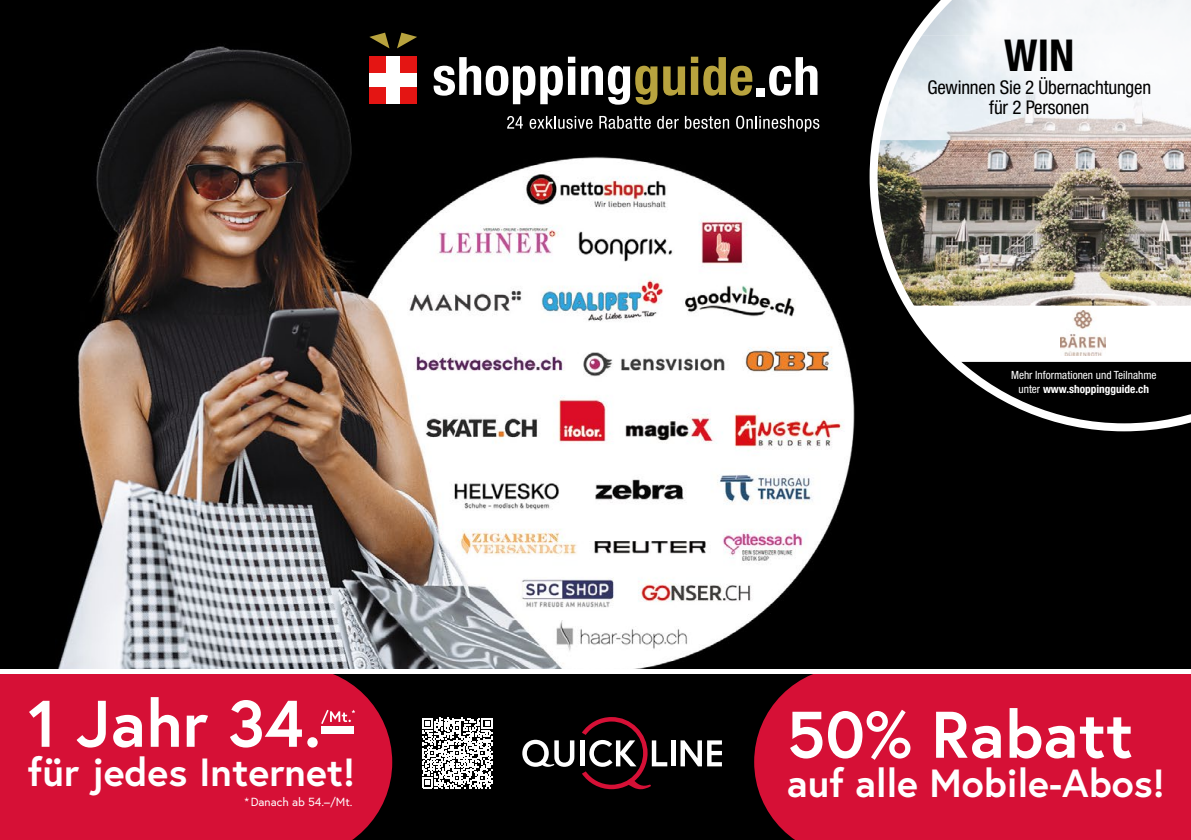
<style>
.page{position:relative;width:1191px;height:840px;background:#fff}
.page>*{position:absolute;margin:0;border:0;box-sizing:border-box;transform-origin:0 0}
.t1{font:700 65.6px "Europa";color:#fff}
.t2{font:700 condensed 44px "Helvetica Neue LT Pro";color:#000}
.t3{font:700 39.2px "Europa";color:#fff}
.t4{font:condensed 19px/20px "Helvetica Neue LT Pro";letter-spacing:-.01em;color:#000;text-align:center}
.t5{font:11.8px "Europa";color:#fff}
.t6{font:condensed 11.2px/13.6px "Helvetica Neue LT Pro";color:#fff;text-align:center}
.s1{font-weight:700}
</style>
<div class="page">
<img style="left:0;top:0;width:1191px;height:669px">
<img style="left:869px;top:0;width:322px;height:431px">
<div style="left:370px;top:57px;width:47px;height:47px;background:#fff"></div>
<svg style="left:663px;top:66px;width:22px;height:30px"></svg>
<svg style="left:691px;top:57px;width:61px;height:39px;background:#605520"></svg>
<svg style="left:397px;top:33px;width:20px;height:15px"></svg>
<svg style="left:369px;top:33px;width:20px;height:15px"></svg>
<svg style="left:433px;top:57px;width:142px;height:47px"></svg>
<svg style="left:581px;top:66px;width:76px;height:39px"></svg>
<svg style="left:769px;top:57px;width:48px;height:39px"></svg>
<div style="left:756px;top:89px;width:8px;height:8px;background:#fff"></div>
<div style="left:370px;top:88px;width:16px;height:16px;background:#e41513"></div>
<div style="left:370px;top:57px;width:16px;height:16px;background:#e41513"></div>
<div style="left:400px;top:57px;width:17px;height:16px;background:#e41513"></div>
<div style="left:400px;top:88px;width:17px;height:16px;background:#e41513"></div>
<svg style="left:529px;top:116px;width:63px;height:13px"></svg>
<svg style="left:599px;top:116px;width:52px;height:13px"></svg>
<svg style="left:657px;top:116px;width:21px;height:13px"></svg>
<svg style="left:685px;top:116px;width:44px;height:13px"></svg>
<svg style="left:736px;top:116px;width:83px;height:16px"></svg>
<svg style="left:507px;top:116px;width:16px;height:12px"></svg>
<div style="left:0;top:669px;width:1191px;height:170px;background:#000"></div>
<div style="left:754px;top:673px;width:437px;height:166px;background:#d61036"></div>
<div style="left:0;top:673px;width:392px;height:166px;background:#d61036"></div>
<svg style="left:321px;top:709px;width:34px;height:14px"></svg>
<hr style="left:671px;top:740px;width:4px;height:26px;background:#fff">
<svg style="left:680px;top:740px;width:42px;height:26px"></svg>
<svg style="left:522px;top:739px;width:52px;height:27px"></svg>
<hr style="left:580px;top:740px;width:4px;height:26px;background:#fff">
<svg style="left:582px;top:717px;width:85px;height:71px"></svg>
<svg style="left:422px;top:717px;width:70px;height:70px"></svg>
<hr style="left:0;top:669px;width:1191px;height:4px;background:#fff">
<h1 class="t1" style="left:28px;top:678px;width:327px">1 Jahr 34.–</h1>
<h3 class="t3" style="left:28px;top:745px;width:329px">für jedes Internet!</h3>
<p class="t5" style="left:245px;top:793px;width:109px">*Danach ab 54.–/Mt.</p>
<h2 class="t2" style="left:1004px;top:29px;width:72px">WIN</h2>
<h3 class="t4" style="left:927px;top:77px;width:225px">Gewinnen Sie 2 Übernachtungen für 2 Personen</h3>
<p class="t6" style="left:1011px;top:368px;width:147px">Mehr Informationen und Teilnahme unter <span class="s1">www.shoppingguide.ch</span></p>
<h1 class="t1" style="left:787px;top:689px;width:348px">50% Rabatt</h1>
<h3 class="t3" style="left:787px;top:756px;width:379px">auf alle Mobile-Abos!</h3>
</div>
